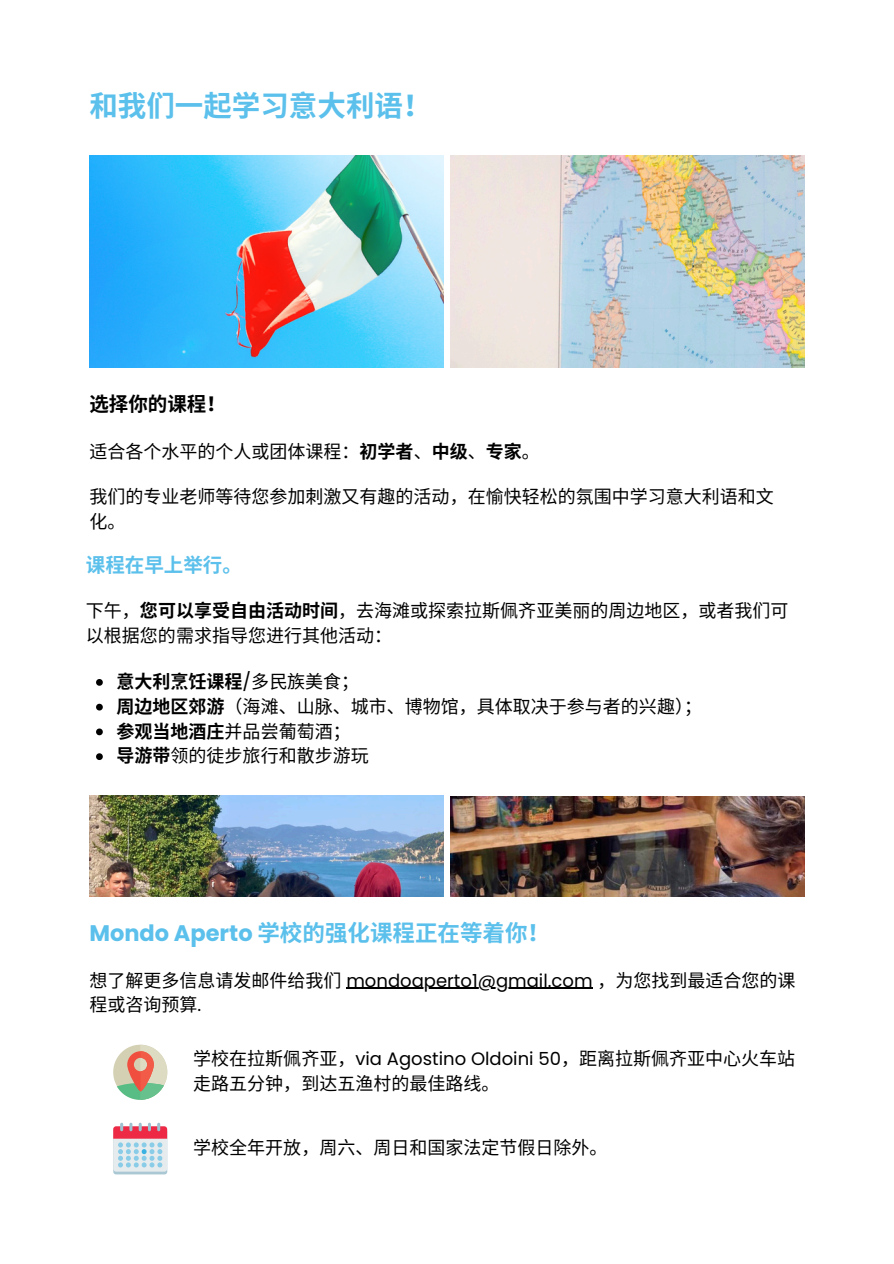
<style>
.page{position:relative;width:894px;height:1264px;background:#fff}
.page>*{position:absolute;margin:0;border:0;box-sizing:border-box;transform-origin:0 0}
.t1{font:700 28.5px "Noto Sans CJ Ksc";color:#5bc0eb}
.t2{font:700 22.5px "Noto Sans CJ Ksc";color:#5bc0eb}
.t3{font:700 19.5px "Noto Sans CJ Ksc";color:#5bc0eb}
.t4{font:700 19.5px "Noto Sans CJ Ksc";color:#000}
.t5{font:18px/24.8px "Noto Sans CJ Ksc";color:#000}
.t6{font:700 18px "Noto Sans CJ Ksc";color:#000}
.s1{font-weight:700}
.s2{font-family:"Poppins";font-weight:400}
.s3{font-weight:400}
.s4{font-family:"Poppins"}
</style>
<div class="page">
<hr style="left:346px;top:987px;width:246px;height:1px;background:#000">
<svg style="left:96px;top:679px;width:7px;height:6px"></svg>
<svg style="left:96px;top:703px;width:7px;height:7px"></svg>
<svg style="left:96px;top:728px;width:7px;height:7px"></svg>
<svg style="left:96px;top:753px;width:7px;height:7px"></svg>
<svg style="left:113px;top:1044px;width:54px;height:55px"></svg>
<div style="left:113px;top:1128px;width:54px;height:46px;background:linear-gradient(to right,#aac7d4,#aac7d4);border-radius:3px"></div>
<div style="left:113px;top:1126px;width:54px;height:45px;background:#e6ecee;border-radius:3px"></div>
<svg style="left:113px;top:1122px;width:54px;height:45px"></svg>
<img style="left:89px;top:156px;width:354px;height:211px">
<img style="left:450px;top:156px;width:354px;height:211px">
<img style="left:450px;top:796px;width:353px;height:100px">
<img style="left:89px;top:795px;width:354px;height:101px">
<h1 class="t1" style="left:89px;top:83px;width:343px">和我们一起学习意大利语！</h1>
<h3 class="t4" style="left:89px;top:389px;width:138px">选择你的课程！</h3>
<p class="t5" style="left:89px;top:437px;width:452px">适合各个水平的个人或团体课程：<span class="s1">初学者</span>、<span class="s1">中级</span>、<span class="s1">专家</span>。</p>
<p class="t5" style="left:89px;top:483px;width:684px">我们的专业老师等待您参加刺激又有趣的活动，在愉快轻松的氛围中学习意大利语和文化。</p>
<p class="t3" style="left:86px;top:549px;width:157px">课程在早上举行。</p>
<p class="t5" style="left:86px;top:597px;width:704px">下午，<span class="s1">您可以享受自由活动时间</span>，去海滩或探索拉斯佩齐亚美丽的周边地区，或者我们可以根据您的需求指导您进行其他活动：</p>
<p class="t6" style="left:116px;top:667px;width:244px">意大利烹饪课程<span class="s2">/</span><span class="s3">多民族美食；</span></p>
<p class="t5" style="left:116px;top:692px;width:587px"><span class="s1">周边地区郊游</span>（海滩、山脉、城市、博物馆，具体取决于参与者的兴趣）；</p>
<p class="t5" style="left:116px;top:717px;width:236px"><span class="s1">参观当地酒庄</span>并品尝葡萄酒；</p>
<p class="t5" style="left:116px;top:742px;width:254px"><span class="s1">导游带</span>领的徒步旅行和散步游玩</p>
<h2 class="t2" style="left:89px;top:914px;width:462px"><span class="s4">Mondo Aperto</span> 学校的强化课程正在等着你！</h2>
<p class="t5" style="left:89px;top:966px;width:707px">想了解更多信息请发邮件给我们 <span class="s4">mondoaperto1@gmail.com</span> ，为您找到最适合您的课</p>
<h3 class="t5" style="left:89px;top:991px;width:113px">程或咨询预算<span class="s4">.</span></h3>
<p class="t5" style="left:193px;top:1045px;width:603px">学校在拉斯佩齐亚，<span class="s4">via Agostino Oldoini 50</span>，距离拉斯佩齐亚中心火车站走路五分钟，到达五渔村的最佳路线。</p>
<p class="t5" style="left:193px;top:1134px;width:416px">学校全年开放，周六、周日和国家法定节假日除外。</p>
</div>
